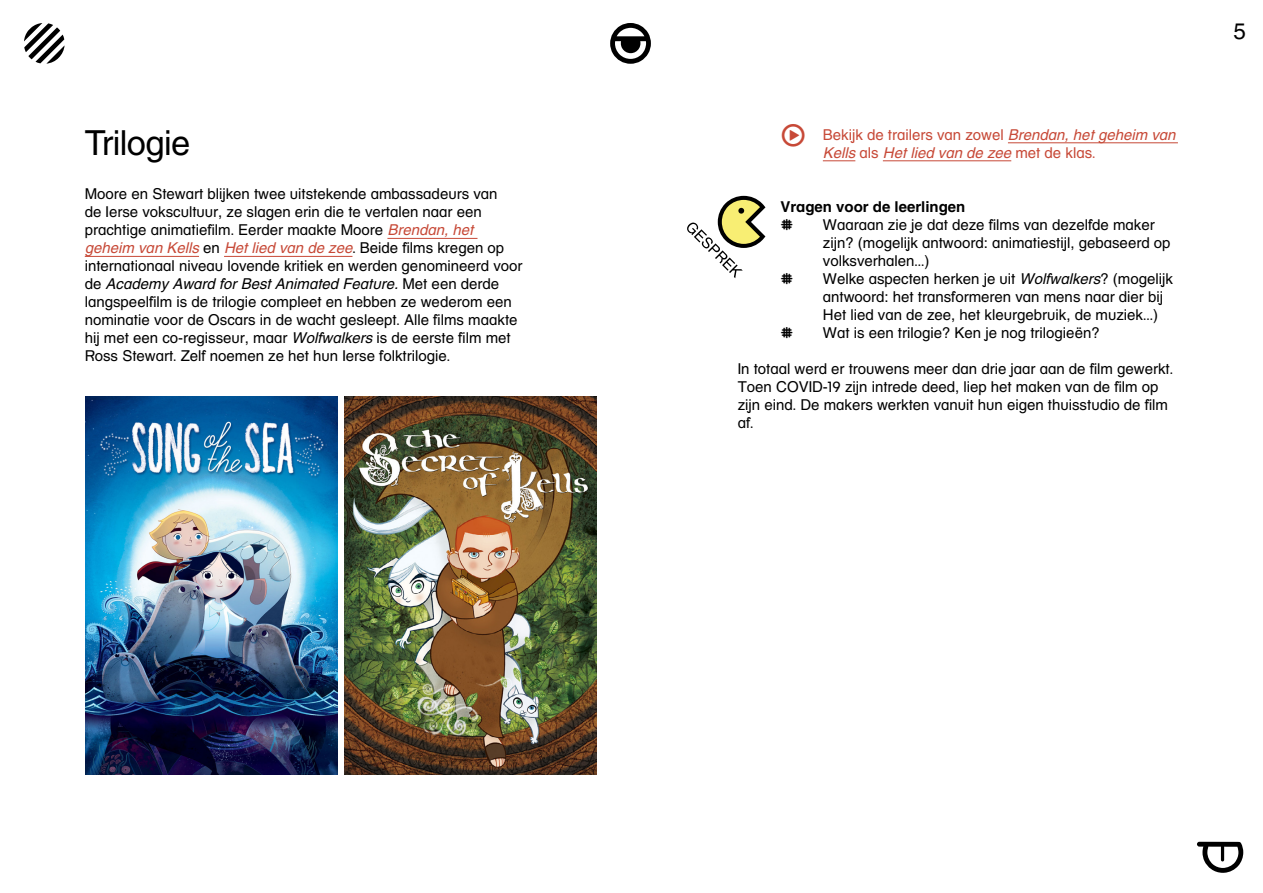
<style>
.page{position:relative;width:1263px;height:893px;background:#fff}
.page>*{position:absolute;margin:0;border:0;box-sizing:border-box;transform-origin:0 0}
._02__Ondertitel{font:34.5px "JEF";letter-spacing:-.02em;color:#000}
.t1{font:22.5px "JEF";color:#000}
._04__Lopende_tekst{font:15px/18px "JEF";color:#000}
.t2{font:italic 15px/18px "JEF";color:#c74937}
._04__Vragen_voor_de{font:700 15px "JEF";color:#000}
.s1{font-style:italic;color:#c74937}
.s2{font-style:italic}
.s3{font-style:normal}
</style>
<div class="page">
<hr style="left:1008px;top:142px;width:170px;height:1px;background:#c74937">
<hr style="left:823px;top:160px;width:32px;height:1px;background:#c74937">
<hr style="left:883px;top:160px;width:128px;height:1px;background:#c74937">
<hr style="left:387px;top:238px;width:90px;height:1px;background:#c74937">
<hr style="left:85px;top:256px;width:114px;height:1px;background:#c74937">
<hr style="left:224px;top:256px;width:128px;height:1px;background:#c74937">
<img style="left:85px;top:396px;width:252px;height:378px">
<img style="left:344px;top:396px;width:252px;height:378px">
<svg style="left:687px;top:195px;width:79px;height:83px"></svg>
<p class="_02__Ondertitel" style="left:85px;top:122px;width:107px">Trilogie</p>
<p class="_04__Lopende_tekst" style="left:85px;top:185px;width:439px">Moore en Stewart blijken twee uitstekende ambassadeurs van<br>de Ierse vokscultuur, ze slagen erin die te vertalen naar een prachtige animatiefilm. Eerder maakte Moore <span class="s1">Brendan, het geheim van Kells</span> en <span class="s1">Het lied van de zee</span>. Beide films kregen op internationaal niveau lovende kritiek en werden genomineerd voor de <span class="s2">Academy Award for Best Animated Feature.</span> Met een derde langspeelfilm is de trilogie compleet en hebben ze wederom een nominatie voor de Oscars in de wacht gesleept. Alle films maakte hij met een co-regisseur, maar <span class="s2">Wolfwalkers</span> is de eerste film met Ross Stewart. Zelf noemen ze het hun Ierse folktrilogie.</p>
<p class="t2" style="left:823px;top:125px;width:354px"><span class="s3">Bekijk de trailers van zowel</span> Brendan, het geheim van<br>Kells <span class="s3">als</span> Het lied van de zee <span class="s3">met de klas.</span></p>
<p class="_04__Vragen_voor_de" style="left:780px;top:197px;width:187px">Vragen voor de leerlingen</p>
<p class="_04__Lopende_tekst" style="left:823px;top:215px;width:349px">Waaraan zie je dat deze films van dezelfde maker zijn? (mogelijk antwoord: animatiestijl, gebaseerd op volksverhalen...)</p>
<p class="_04__Lopende_tekst" style="left:823px;top:269px;width:352px">Welke aspecten herken je uit <span class="s2">Wolfwalkers</span>? (mogelijk antwoord: het transformeren van mens naar dier bij<br>Het lied van de zee, het kleurgebruik, de muziek...)</p>
<p class="_04__Lopende_tekst" style="left:823px;top:323px;width:278px">Wat is een trilogie? Ken je nog trilogieën?</p>
<p class="_04__Lopende_tekst" style="left:738px;top:359px;width:437px">In totaal werd er trouwens meer dan drie jaar aan de film gewerkt.<br>Toen COVID-19 zijn intrede deed, liep het maken van de film op zijn eind. De makers werkten vanuit hun eigen thuisstudio de film af.</p>
<h2 class="t1" style="left:1233px;top:17px;width:14px">5</h2>
</div>
